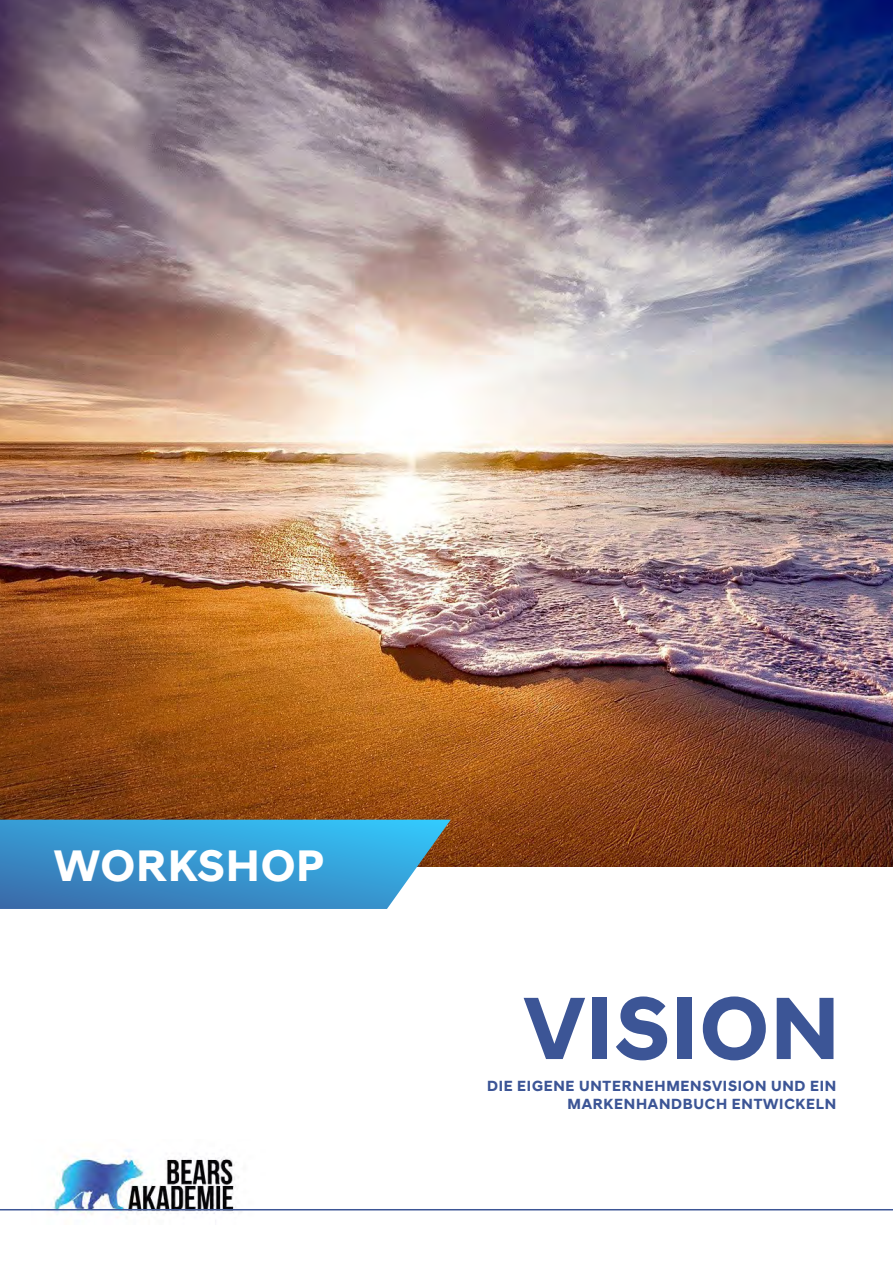
<style>
.page{position:relative;width:893px;height:1263px;background:#fff}
.page>*{position:absolute;margin:0;border:0;box-sizing:border-box;transform-origin:0 0}
.t1{font:700 90px "Hyundai Sans Head";letter-spacing:.025em;color:#3c5596}
.t2{font:700 45px "Hyundai Sans Head";letter-spacing:.03em;color:#fff}
.t3{font:700 15px/18px "Hyundai Sans Head";letter-spacing:.05em;color:#3c5596;text-align:right}
</style>
<div class="page">
<img style="left:0;top:0;width:893px;height:866px">
<svg style="left:0;top:820px;width:451px;height:89px;background:#429cd0"></svg>
<img style="left:31px;top:1150px;width:235px;height:68px">
<hr style="left:0;top:1209px;width:893px;height:1px;background:#3c5596">
<h2 class="t2" style="left:54px;top:839px;width:271px">WORKSHOP</h2>
<h1 class="t1" style="left:524px;top:974px;width:317px">VISION</h1>
<p class="t3" style="left:487px;top:1077px;width:351px">DIE EIGENE UNTERNEHMENSVISION UND EIN<br>MARKENHANDBUCH ENTWICKELN</p>
</div>
